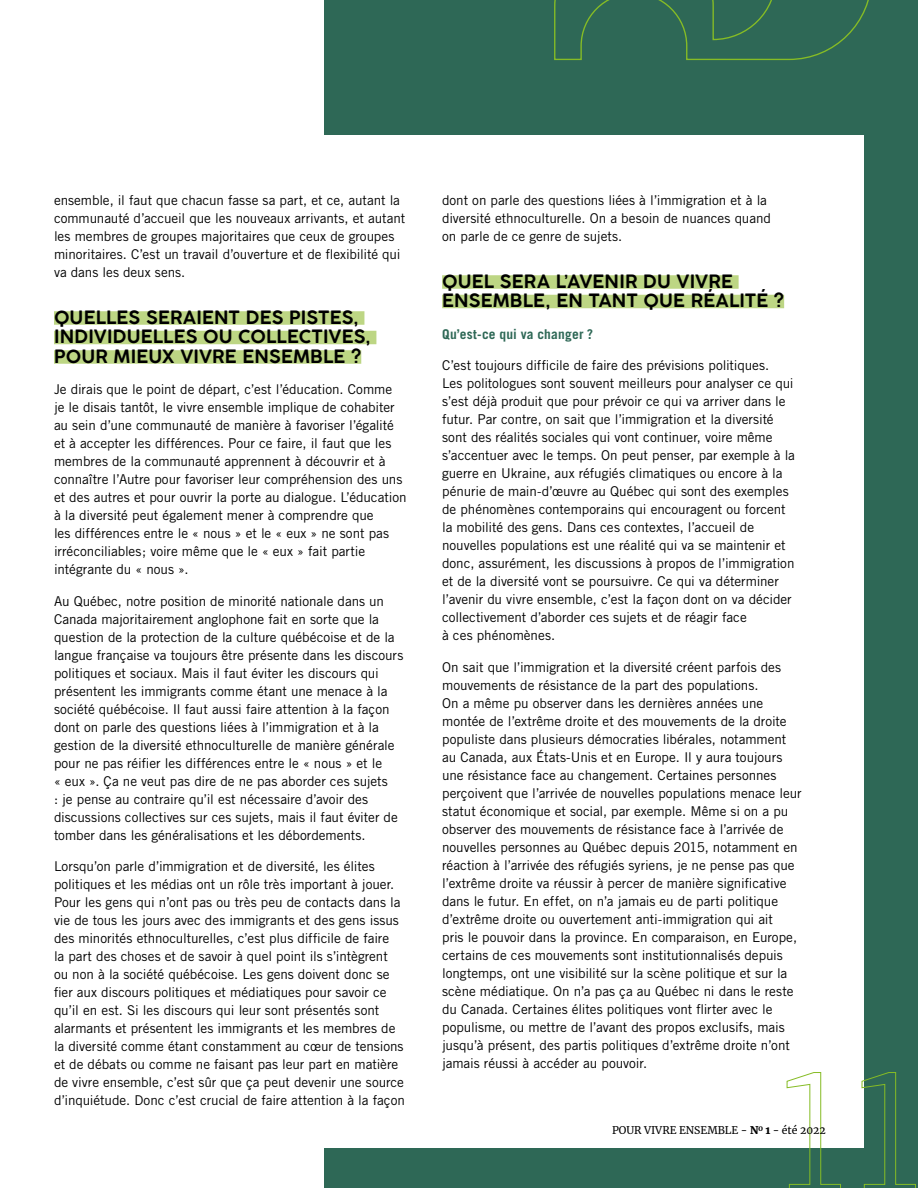
<style>
.page{position:relative;width:918px;height:1188px;background:#fff}
.page>*{position:absolute;margin:0;border:0;box-sizing:border-box;transform-origin:0 0}
.t1{font:600 18px/19.5px "COCOGOOSE";letter-spacing:.005em;color:#000}
.t2{font:13.5px/18px "Trade Gothic LT Std";letter-spacing:-.005em;color:#000}
.t3{font:700 13.5px "Trade Gothic LT Std";letter-spacing:.015em;color:#2e6856}
.t4{font:10.5px "Merriweather";color:#000}
.s1{font-weight:900}
</style>
<div class="page">
<div style="left:324px;top:0;width:594px;height:1188px;background:#2e6856"></div>
<div style="left:179px;top:135px;width:685px;height:1013px;background:#fff"></div>
<svg style="left:786px;top:1072px;width:55px;height:116px"></svg>
<svg style="left:861px;top:1072px;width:55px;height:116px"></svg>
<div style="left:54px;top:311px;width:310px;height:14px;background:#bdd684"></div>
<div style="left:54px;top:331px;width:322px;height:13px;background:#bdd684"></div>
<div style="left:54px;top:350px;width:307px;height:14px;background:#bdd684"></div>
<div style="left:442px;top:275px;width:297px;height:14px;background:#bdd684"></div>
<div style="left:442px;top:295px;width:342px;height:13px;background:#bdd684"></div>
<svg style="left:554px;top:0;width:315px;height:60px"></svg>
<p class="t2" style="left:54px;top:192px;width:353px">ensemble, il faut que chacun fasse sa part, et ce, autant la communauté d’accueil que les nouveaux arrivants, et autant les membres de groupes majoritaires que ceux de groupes minoritaires. C’est un travail d’ouverture et de flexibilité qui va dans les deux sens.</p>
<h1 class="t1" style="left:54px;top:308px;width:318px">QUELLES SERAIENT DES PISTES,<br>INDIVIDUELLES OU COLLECTIVES,<br>POUR MIEUX VIVRE ENSEMBLE ?</h1>
<p class="t2" style="left:54px;top:381px;width:354px">Je dirais que le point de départ, c’est l’éducation. Comme<br>je le disais tantôt, le vivre ensemble implique de cohabiter au sein d’une communauté de manière à favoriser l’égalité et à accepter les différences. Pour ce faire, il faut que les membres de la communauté apprennent à découvrir et à connaître l’Autre pour favoriser leur compréhension des uns et des autres et pour ouvrir la porte au dialogue. L’éducation à la diversité peut également mener à comprendre que<br>les différences entre le « nous » et le « eux » ne sont pas irréconciliables; voire même que le « eux » fait partie intégrante du « nous ».</p>
<p class="t2" style="left:54px;top:592px;width:351px">Au Québec, notre position de minorité nationale dans un Canada majoritairement anglophone fait en sorte que la question de la protection de la culture québécoise et de la langue française va toujours être présente dans les discours politiques et sociaux. Mais il faut éviter les discours qui présentent les immigrants comme étant une menace à la société québécoise. Il faut aussi faire attention à la façon dont on parle des questions liées à l’immigration et à la gestion de la diversité ethnoculturelle de manière générale pour ne pas réifier les différences entre le « nous » et le<br>« eux ». Ça ne veut pas dire de ne pas aborder ces sujets<br>: je pense au contraire qu’il est nécessaire d’avoir des discussions collectives sur ces sujets, mais il faut éviter de tomber dans les généralisations et les débordements.</p>
<p class="t2" style="left:54px;top:857px;width:352px">Lorsqu’on parle d’immigration et de diversité, les élites politiques et les médias ont un rôle très important à jouer.<br>Pour les gens qui n’ont pas ou très peu de contacts dans la vie de tous les jours avec des immigrants et des gens issus des minorités ethnoculturelles, c’est plus difficile de faire<br>la part des choses et de savoir à quel point ils s’intègrent ou non à la société québécoise. Les gens doivent donc se fier aux discours politiques et médiatiques pour savoir ce qu’il en est. Si les discours qui leur sont présentés sont alarmants et présentent les immigrants et les membres de la diversité comme étant constamment au cœur de tensions et de débats ou comme ne faisant pas leur part en matière de vivre ensemble, c’est sûr que ça peut devenir une source d’inquiétude. Donc c’est crucial de faire attention à la façon</p>
<p class="t2" style="left:442px;top:192px;width:330px">dont on parle des questions liées à l’immigration et à la diversité ethnoculturelle. On a besoin de nuances quand on parle de ce genre de sujets.</p>
<h1 class="t1" style="left:442px;top:272px;width:343px">QUEL SERA L’AVENIR DU VIVRE<br>ENSEMBLE, EN TANT QUE RÉALITÉ ?</h1>
<p class="t3" style="left:442px;top:326px;width:153px">Qu’est-ce qui va changer ?</p>
<p class="t2" style="left:442px;top:357px;width:354px">C’est toujours difficile de faire des prévisions politiques.<br>Les politologues sont souvent meilleurs pour analyser ce qui s’est déjà produit que pour prévoir ce qui va arriver dans le futur. Par contre, on sait que l’immigration et la diversité sont des réalités sociales qui vont continuer, voire même s’accentuer avec le temps. On peut penser, par exemple à la guerre en Ukraine, aux réfugiés climatiques ou encore à la pénurie de main-d’œuvre au Québec qui sont des exemples de phénomènes contemporains qui encouragent ou forcent la mobilité des gens. Dans ces contextes, l’accueil de nouvelles populations est une réalité qui va se maintenir et donc, assurément, les discussions à propos de l’immigration et de la diversité vont se poursuivre. Ce qui va déterminer l’avenir du vivre ensemble, c’est la façon dont on va décider collectivement d’aborder ces sujets et de réagir face<br>à ces phénomènes.</p>
<p class="t2" style="left:442px;top:658px;width:361px">On sait que l’immigration et la diversité créent parfois des mouvements de résistance de la part des populations.<br>On a même pu observer dans les dernières années une montée de l’extrême droite et des mouvements de la droite populiste dans plusieurs démocraties libérales, notamment au Canada, aux États-Unis et en Europe. Il y aura toujours une résistance face au changement. Certaines personnes perçoivent que l’arrivée de nouvelles populations menace leur statut économique et social, par exemple. Même si on a pu observer des mouvements de résistance face à l’arrivée de nouvelles personnes au Québec depuis 2015, notamment en réaction à l’arrivée des réfugiés syriens, je ne pense pas que l’extrême droite va réussir à percer de manière significative dans le futur. En effet, on n’a jamais eu de parti politique d’extrême droite ou ouvertement anti-immigration qui ait<br>pris le pouvoir dans la province. En comparaison, en Europe, certains de ces mouvements sont institutionnalisés depuis longtemps, ont une visibilité sur la scène politique et sur la scène médiatique. On n’a pas ça au Québec ni dans le reste du Canada. Certaines élites politiques vont flirter avec le populisme, ou mettre de l’avant des propos exclusifs, mais jusqu’à présent, des partis politiques d’extrême droite n’ont jamais réussi à accéder au pouvoir.</p>
<p class="t4" style="left:612px;top:1123px;width:215px">POUR VIVRE ENSEMBLE - <span class="s1">N</span><sup>O</sup> <span class="s1">1</span> - été 2022</p>
</div>
